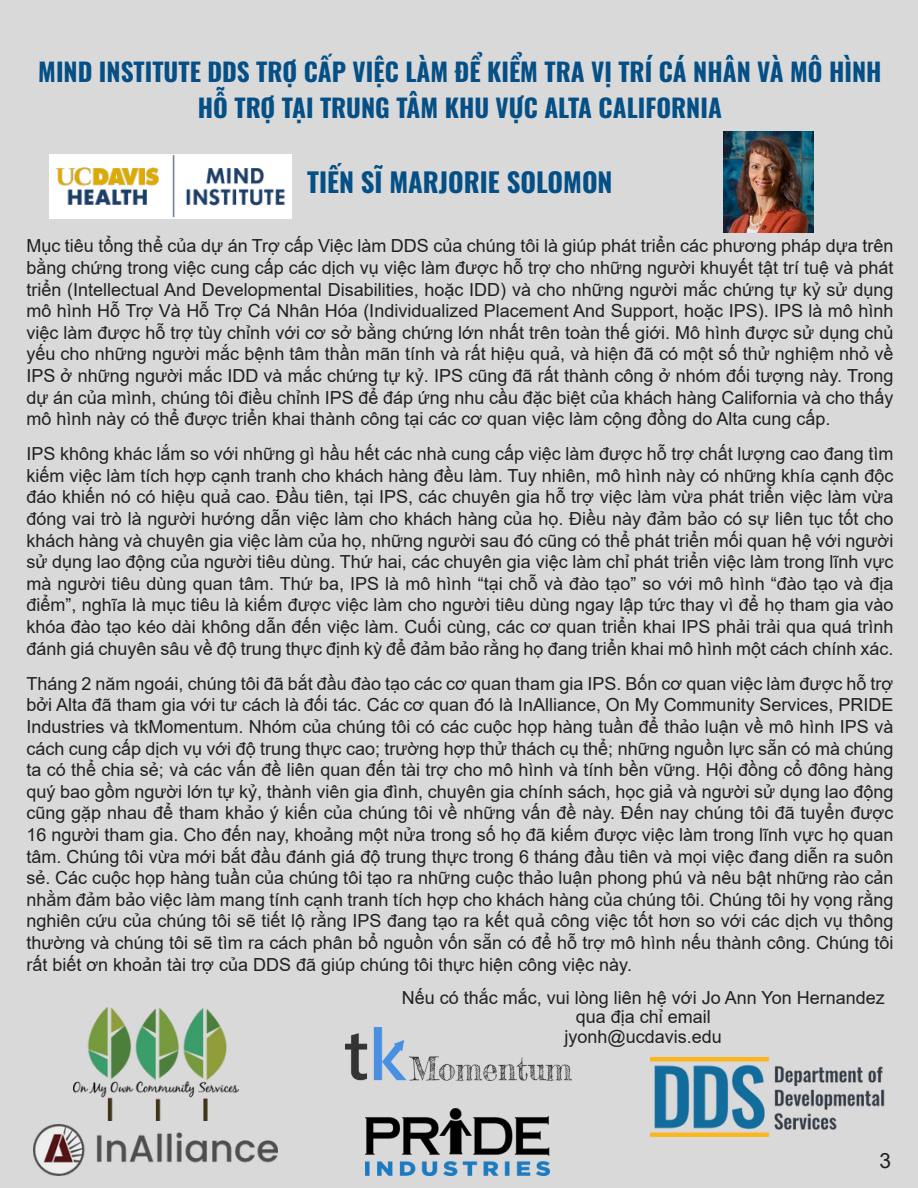
<style>
.page{position:relative;width:918px;height:1188px;background:#d9d9d9}
.page>*{position:absolute;margin:0;border:0;box-sizing:border-box;transform-origin:0 0}
.t1{font:700 26.7px "Oswald";color:#044f86}
.t2{font:700 25.2px/36px "Oswald";color:#044f86;text-align:center}
.t3{font:21px "Arial";color:#231f20}
.t4{font:18px/21.6px "Arial";color:#231f20;text-align:justify}
</style>
<div class="page">
<img style="left:50px;top:154px;width:242px;height:64px">
<img style="left:723px;top:132px;width:90px;height:100px">
<img style="left:73px;top:1008px;width:166px;height:112px">
<img style="left:34px;top:1125px;width:244px;height:50px">
<img style="left:366px;top:1108px;width:183px;height:68px">
<img style="left:345px;top:1027px;width:226px;height:54px">
<img style="left:650px;top:1058px;width:234px;height:79px">
<p class="t2" style="left:38px;top:51px;width:845px">MIND INSTITUTE DDS TRỢ CẤP VIỆC LÀM ĐỂ KIỂM TRA VỊ TRÍ CÁ NHÂN VÀ MÔ HÌNH<br>HỖ TRỢ TẠI TRUNG TÂM KHU VỰC ALTA CALIFORNIA</p>
<p class="t1" style="left:307px;top:158px;width:307px">TIẾN SĨ MARJORIE SOLOMON</p>
<p class="t4" style="left:26px;top:235px;width:869px">Mục tiêu tổng thể của dự án Trợ cấp Việc làm DDS của chúng tôi là giúp phát triển các phương pháp dựa trên bằng chứng trong việc cung cấp các dịch vụ việc làm được hỗ trợ cho những người khuyết tật trí tuệ và phát triển (Intellectual And Developmental Disabilities, hoặc IDD) và cho những người mắc chứng tự kỷ sử dụng mô hình Hỗ Trợ Và Hỗ Trợ Cá Nhân Hóa (Individualized Placement And Support, hoặc IPS). IPS là mô hình việc làm được hỗ trợ tùy chỉnh với cơ sở bằng chứng lớn nhất trên toàn thế giới. Mô hình được sử dụng chủ yếu cho những người mắc bệnh tâm thần mãn tính và rất hiệu quả, và hiện đã có một số thử nghiệm nhỏ về IPS ở những người mắc IDD và mắc chứng tự kỷ. IPS cũng đã rất thành công ở nhóm đối tượng này. Trong dự án của mình, chúng tôi điều chỉnh IPS để đáp ứng nhu cầu đặc biệt của khách hàng California và cho thấy mô hình này có thể được triển khai thành công tại các cơ quan việc làm cộng đồng do Alta cung cấp.</p>
<p class="t4" style="left:26px;top:443px;width:869px">IPS không khác lắm so với những gì hầu hết các nhà cung cấp việc làm được hỗ trợ chất lượng cao đang tìm kiếm việc làm tích hợp cạnh tranh cho khách hàng đều làm. Tuy nhiên, mô hình này có những khía cạnh độc đáo khiến nó có hiệu quả cao. Đầu tiên, tại IPS, các chuyên gia hỗ trợ việc làm vừa phát triển việc làm vừa đóng vai trò là người hướng dẫn việc làm cho khách hàng của họ. Điều này đảm bảo có sự liên tục tốt cho khách hàng và chuyên gia việc làm của họ, những người sau đó cũng có thể phát triển mối quan hệ với người sử dụng lao động của người tiêu dùng. Thứ hai, các chuyên gia việc làm chỉ phát triển việc làm trong lĩnh vực mà người tiêu dùng quan tâm. Thứ ba, IPS là mô hình “tại chỗ và đào tạo” so với mô hình “đào tạo và địa điểm”, nghĩa là mục tiêu là kiếm được việc làm cho người tiêu dùng ngay lập tức thay vì để họ tham gia vào khóa đào tạo kéo dài không dẫn đến việc làm. Cuối cùng, các cơ quan triển khai IPS phải trải qua quá trình đánh giá chuyên sâu về độ trung thực định kỳ để đảm bảo rằng họ đang triển khai mô hình một cách chính xác.</p>
<p class="t4" style="left:26px;top:673px;width:869px">Tháng 2 năm ngoái, chúng tôi đã bắt đầu đào tạo các cơ quan tham gia IPS. Bốn cơ quan việc làm được hỗ trợ bởi Alta đã tham gia với tư cách là đối tác. Các cơ quan đó là InAlliance, On My Community Services, PRIDE Industries và tkMomentum. Nhóm của chúng tôi có các cuộc họp hàng tuần để thảo luận về mô hình IPS và cách cung cấp dịch vụ với độ trung thực cao; trường hợp thử thách cụ thể; những nguồn lực sẵn có mà chúng ta có thể chia sẻ; và các vấn đề liên quan đến tài trợ cho mô hình và tính bền vững. Hội đồng cổ đông hàng quý bao gồm người lớn tự kỷ, thành viên gia đình, chuyên gia chính sách, học giả và người sử dụng lao động cũng gặp nhau để tham khảo ý kiến của chúng tôi về những vấn đề này. Đến nay chúng tôi đã tuyển được 16 người tham gia. Cho đến nay, khoảng một nửa trong số họ đã kiếm được việc làm trong lĩnh vực họ quan tâm. Chúng tôi vừa mới bắt đầu đánh giá độ trung thực trong 6 tháng đầu tiên và mọi việc đang diễn ra suôn sẻ. Các cuộc họp hàng tuần của chúng tôi tạo ra những cuộc thảo luận phong phú và nêu bật những rào cản nhằm đảm bảo việc làm mang tính cạnh tranh tích hợp cho khách hàng của chúng tôi. Chúng tôi hy vọng rằng nghiên cứu của chúng tôi sẽ tiết lộ rằng IPS đang tạo ra kết quả công việc tốt hơn so với các dịch vụ thông thường và chúng tôi sẽ tìm ra cách phân bổ nguồn vốn sẵn có để hỗ trợ mô hình nếu thành công. Chúng tôi rất biết ơn khoản tài trợ của DDS đã giúp chúng tôi thực hiện công việc này.</p>
<p class="t4" style="left:402px;top:988px;width:485px;line-height:19.5px;text-align:center">Nếu có thắc mắc, vui lòng liên hệ với Jo Ann Yon Hernandez qua địa chỉ email<br>jyonh@ucdavis.edu</p>
<p class="t3" style="left:879px;top:1147px;width:13px">3</p>
</div>
